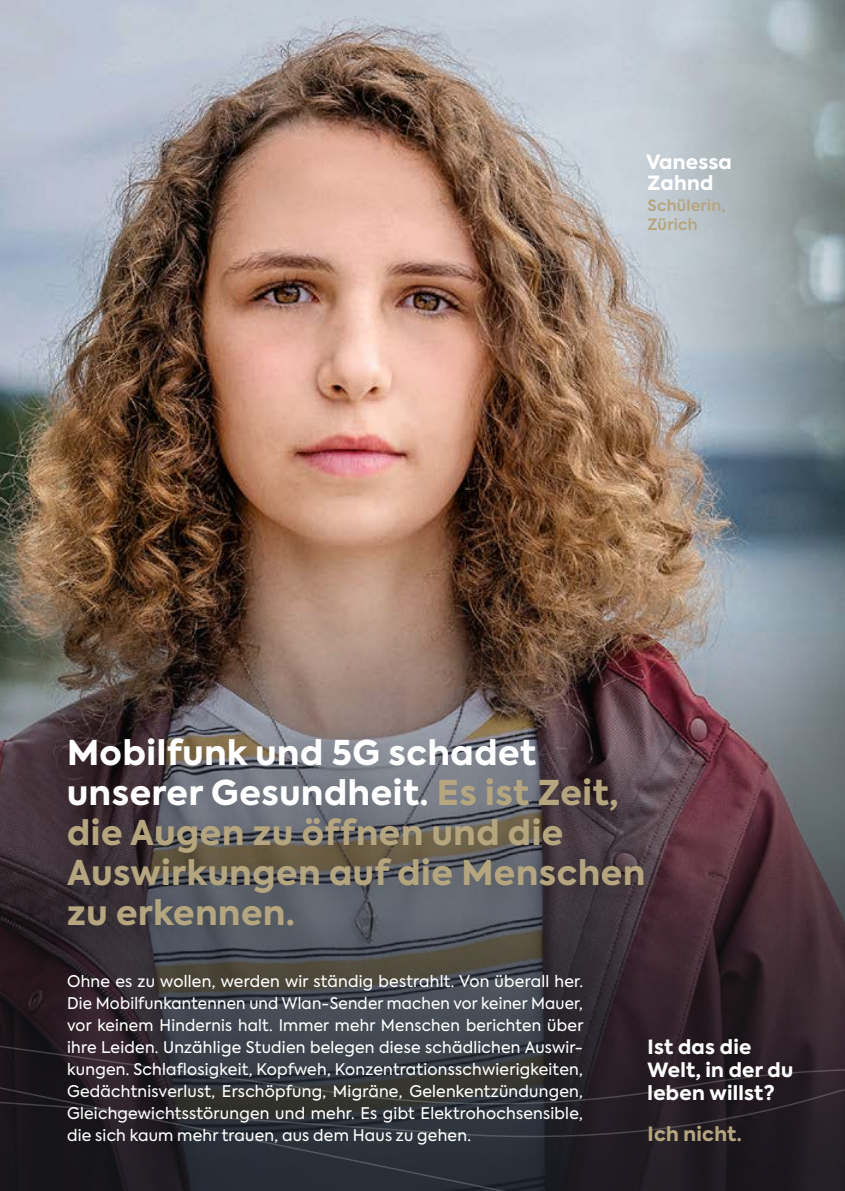
<style>
.page{position:relative;width:845px;height:1191px;background:#fff}
.page>*{position:absolute;margin:0;border:0;box-sizing:border-box;transform-origin:0 0}
.t1{font:800 34px/40px "Axiforma";letter-spacing:.02em;color:#b5a67f}
.t2{font:800 19.6px/23px "Axiforma";letter-spacing:.015em;color:#fff}
.t3{font:800 19.6px "Axiforma";letter-spacing:.015em;color:#b5a67f}
.t4{font:16px/22px "Axiforma";letter-spacing:.015em;color:#fff;text-align:justify}
.t5{font:600 15.6px/19px "Axiforma";letter-spacing:.015em;color:#b5a67f}
.s1{color:#fff}
</style>
<div class="page">
<img style="left:0;top:0;width:845px;height:471px">
<img style="left:0;top:471px;width:845px;height:543px">
<svg style="left:0;top:1014px;width:845px;height:177px;background:#2a282e"></svg>
<div style="left:41px;top:711px;width:634px;height:247px;background:#000;opacity:.35"></div>
<div style="left:619px;top:128px;width:144px;height:136px;background:#000;opacity:.05"></div>
<p class="t2" style="left:646px;top:152px;width:87px;line-height:21px">Vanessa<br>Zahnd</p>
<p class="t5" style="left:647px;top:196px;width:80px">Schülerin,<br>Zürich</p>
<h1 class="t1" style="left:67px;top:733px;width:580px"><span class="s1">Mobilfunk und 5G schadet unserer Gesundheit.</span> Es ist Zeit, die Augen zu öffnen und die<br>Auswirkungen auf die Menschen zu erkennen.</h1>
<p class="t4" style="left:67px;top:970px;width:518px">Ohne es zu wollen, werden wir ständig bestrahlt. Von überall her.<br>Die Mobilfunkantennen und Wlan-Sender machen vor keiner Mauer, vor keinem Hindernis halt. Immer mehr Menschen berichten über ihre Leiden. Unzählige Studien belegen diese schädlichen Auswir&shy;kungen. Schlaflosigkeit, Kopfweh, Konzentrationsschwierigkeiten, Gedächtnisverlust, Erschöpfung, Migräne, Gelenkentzündungen, Gleichgewichtsstörungen und mehr. Es gibt Elektrohochsensible, die sich kaum mehr trauen, aus dem Haus zu gehen.</p>
<p class="t2" style="left:647px;top:1036px;width:147px">Ist das die<br>Welt, in der du leben willst?</p>
<p class="t3" style="left:647px;top:1120px;width:96px">Ich nicht.</p>
</div>
